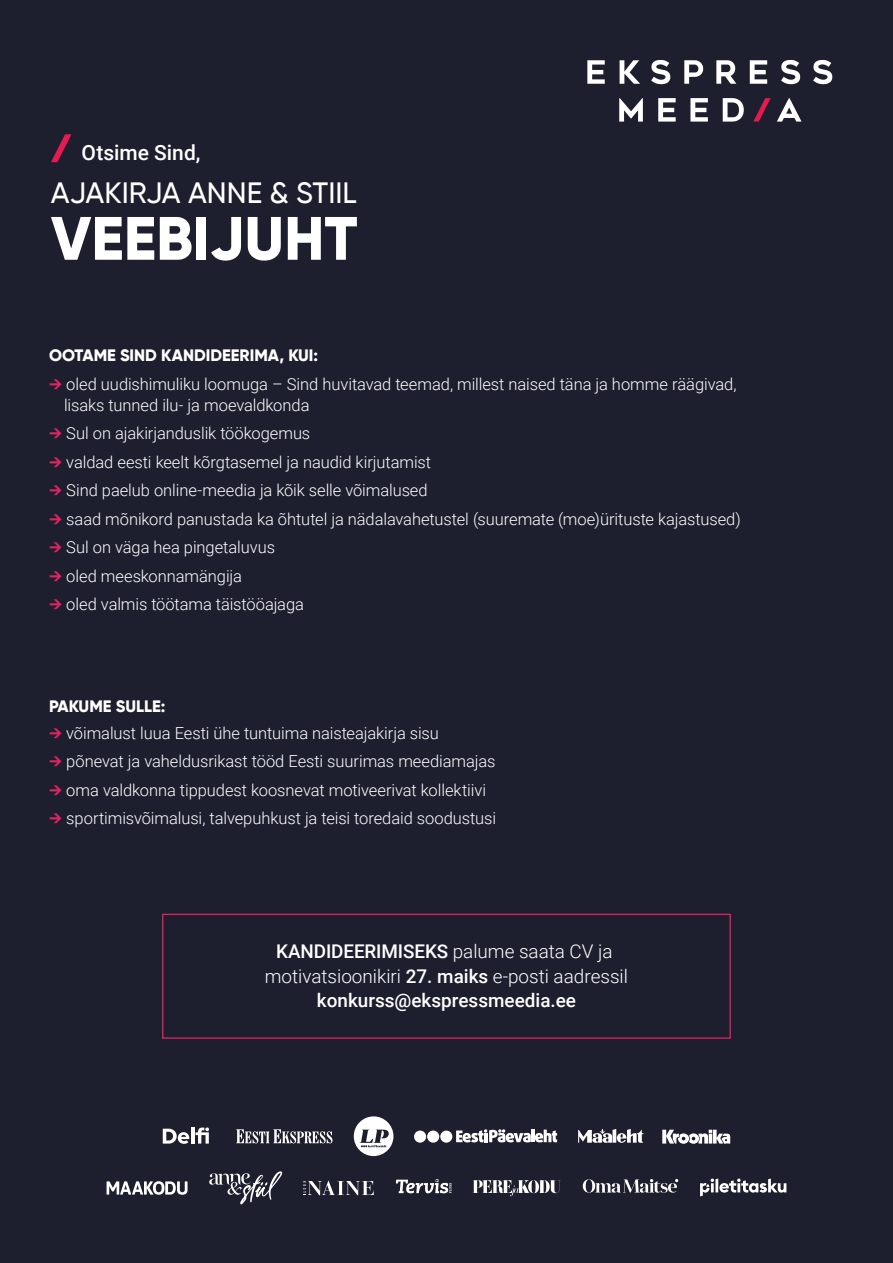
<style>
.page{position:relative;width:893px;height:1263px;background:#1d1f2e}
.page>*{position:absolute;margin:0;border:0;box-sizing:border-box;transform-origin:0 0}
.t1{font:800 61.2px "Gilroy";color:#fff}
.t2{font:500 29.25px "Gilroy";color:#fff}
.t3{font:500 21px "Roboto";color:#fff}
.t4{font:500 18.9px/24.6px "Roboto";color:#fff;text-align:center}
.t5{font:300 16.5px/21px "Roboto";letter-spacing:-.005em;color:#fff}
.t6{font:800 16.5px "Gilroy";color:#fff}
.s1{font-family:"Gilroy";font-weight:700;color:#e02460}
.s2{font-weight:300}
</style>
<div class="page">
<svg style="left:587px;top:60px;width:18px;height:24px"></svg>
<svg style="left:620px;top:60px;width:20px;height:24px"></svg>
<svg style="left:651px;top:60px;width:19px;height:24px"></svg>
<svg style="left:684px;top:60px;width:19px;height:24px"></svg>
<svg style="left:716px;top:60px;width:20px;height:24px"></svg>
<svg style="left:750px;top:60px;width:17px;height:24px"></svg>
<svg style="left:781px;top:60px;width:19px;height:24px"></svg>
<svg style="left:813px;top:60px;width:19px;height:24px"></svg>
<svg style="left:619px;top:98px;width:24px;height:24px"></svg>
<svg style="left:658px;top:98px;width:18px;height:24px"></svg>
<svg style="left:690px;top:98px;width:18px;height:24px"></svg>
<svg style="left:723px;top:98px;width:21px;height:24px"></svg>
<svg style="left:777px;top:98px;width:24px;height:24px"></svg>
<svg style="left:753px;top:98px;width:18px;height:24px"></svg>
<svg style="left:236px;top:1129px;width:96px;height:14px"></svg>
<svg style="left:354px;top:1116px;width:39px;height:40px"></svg>
<svg style="left:456px;top:1129px;width:101px;height:13px"></svg>
<div style="left:427px;top:1130px;width:12px;height:13px;background:#fff;border-radius:50%"></div>
<div style="left:440px;top:1130px;width:12px;height:13px;background:#fff;border-radius:50%"></div>
<div style="left:414px;top:1130px;width:12px;height:13px;background:#fff;border-radius:50%"></div>
<svg style="left:578px;top:1129px;width:66px;height:14px"></svg>
<svg style="left:662px;top:1130px;width:68px;height:14px"></svg>
<svg style="left:700px;top:1178px;width:86px;height:18px"></svg>
<svg style="left:107px;top:1181px;width:81px;height:14px"></svg>
<svg style="left:209px;top:1171px;width:73px;height:33px"></svg>
<svg style="left:303px;top:1181px;width:71px;height:14px"></svg>
<svg style="left:396px;top:1179px;width:56px;height:14px"></svg>
<svg style="left:473px;top:1180px;width:88px;height:16px"></svg>
<svg style="left:583px;top:1179px;width:95px;height:14px"></svg>
<div style="left:162px;top:914px;width:569px;height:125px;border:1px solid #e02460"></div>
<svg style="left:163px;top:1129px;width:26px;height:15px"></svg>
<hr style="left:191px;top:1127px;width:3px;height:16px;background:#fff">
<svg style="left:196px;top:1127px;width:13px;height:16px"></svg>
<svg style="left:51px;top:134px;width:21px;height:28px"></svg>
<p class="t3" style="left:82px;top:138px;width:121px">Otsime Sind,</p>
<h2 class="t2" style="left:51px;top:175px;width:307px">AJAKIRJA ANNE &amp; STIIL</h2>
<h1 class="t1" style="left:51px;top:200px;width:308px">VEEBIJUHT</h1>
<p class="t6" style="left:49px;top:345px;width:271px">OOTAME SIND KANDIDEERIMA, KUI:</p>
<p class="t5" style="left:64px;top:373px;width:674px;text-indent:-15px"><span class="s1">→</span> oled uudishimuliku loomuga – Sind huvitavad teemad, millest naised täna ja homme räägivad, lisaks tunned ilu- ja moevaldkonda</p>
<p class="t5" style="left:49px;top:422px;width:263px"><span class="s1">→</span> Sul on ajakirjanduslik töökogemus</p>
<p class="t5" style="left:49px;top:451px;width:384px"><span class="s1">→</span> valdad eesti keelt kõrgtasemel ja naudid kirjutamist</p>
<p class="t5" style="left:49px;top:479px;width:380px"><span class="s1">→</span> Sind paelub online-meedia ja kõik selle võimalused</p>
<p class="t5" style="left:49px;top:507px;width:693px"><span class="s1">→</span> saad mõnikord panustada ka õhtutel ja nädalavahetustel (suuremate (moe)ürituste kajastused)</p>
<p class="t5" style="left:49px;top:536px;width:228px"><span class="s1">→</span> Sul on väga hea pingetaluvus</p>
<p class="t5" style="left:49px;top:564px;width:195px"><span class="s1">→</span> oled meeskonnamängija</p>
<p class="t5" style="left:49px;top:593px;width:256px"><span class="s1">→</span> oled valmis töötama täistööajaga</p>
<p class="t6" style="left:49px;top:695px;width:118px">PAKUME SULLE:</p>
<p class="t5" style="left:49px;top:721px;width:391px"><span class="s1">→</span> võimalust luua Eesti ühe tuntuima naisteajakirja sisu</p>
<p class="t5" style="left:49px;top:750px;width:448px"><span class="s1">→</span> põnevat ja vaheldusrikast tööd Eesti suurimas meediamajas</p>
<p class="t5" style="left:49px;top:778px;width:438px"><span class="s1">→</span> oma valdkonna tippudest koosnevat motiveerivat kollektiivi</p>
<p class="t5" style="left:49px;top:807px;width:449px"><span class="s1">→</span> sportimisvõimalusi, talvepuhkust ja teisi toredaid soodustusi</p>
<p class="t4" style="left:265px;top:938px;width:365px">KANDIDEERIMISEKS <span class="s2">palume saata CV ja motivatsioonikiri</span> 27. maiks <span class="s2">e-posti aadressil </span>konkurss@ekspressmeedia.ee</p>
</div>
